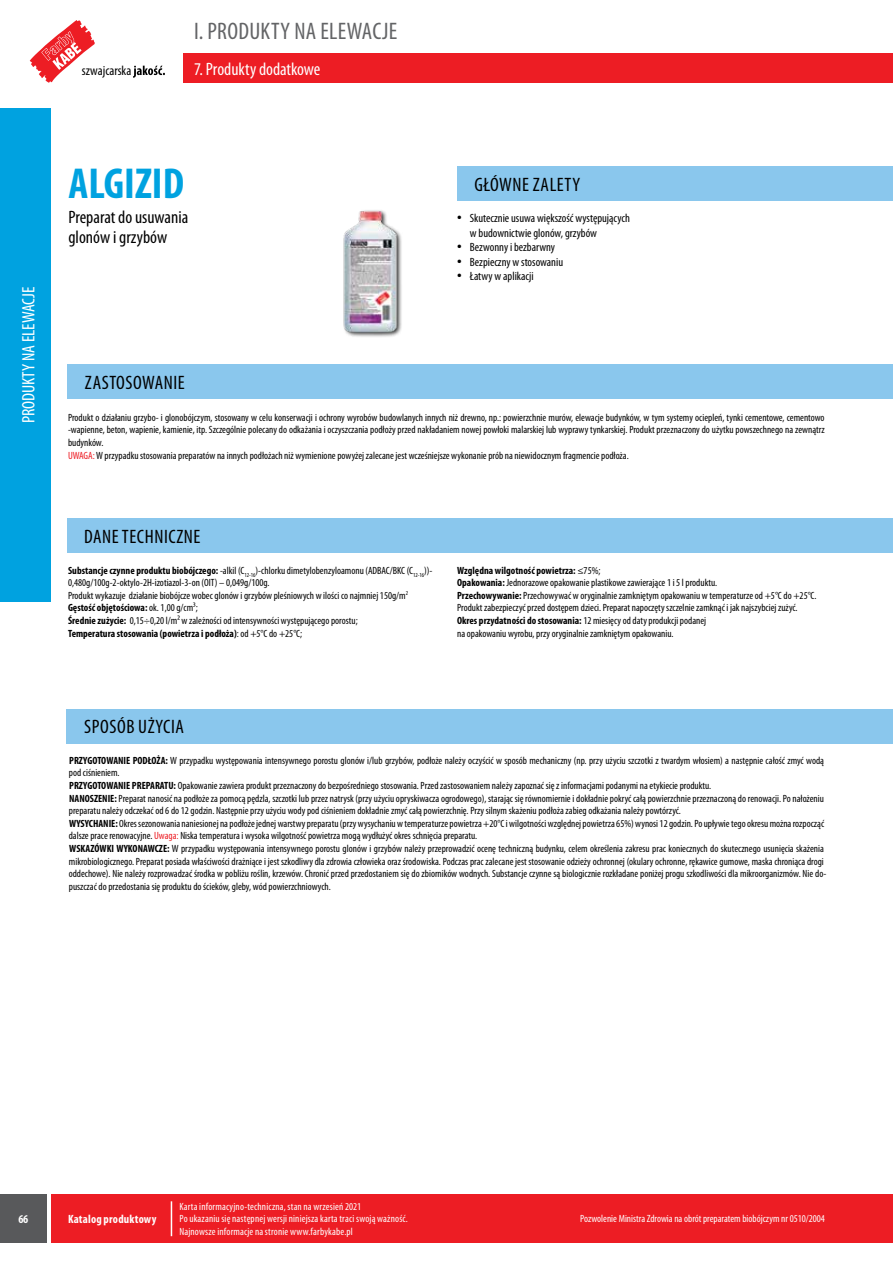
<style>
.page{position:relative;width:893px;height:1263px;background:#fff}
.page>*{position:absolute;margin:0;border:0;box-sizing:border-box;transform-origin:0 0}
.t1{font:700 condensed 43.5px "Myriad Pro";color:#00a2e0}
.t2{font:condensed 24px "Myriad Pro";letter-spacing:.01em;color:#636466}
.t3{font:condensed 19.5px "Myriad Pro";letter-spacing:.03em;color:#000}
.t4{font:condensed 18px "Myriad Pro";letter-spacing:-.005em;color:#fff}
.t5{font:condensed 18px/19.5px "Myriad Pro";color:#000}
.t6{font:condensed 13.5px "Myriad Pro";color:#000}
.t7{font:condensed 12px/14.4px "Myriad Pro";color:#000}
.t8{font:700 condensed 12px "Myriad Pro";letter-spacing:.015em;color:#fff}
.t9{font:condensed 10.5px/12.6px "Myriad Pro";color:#000}
.t10{font:condensed 10.5px/12.6px "Myriad Pro";letter-spacing:.015em;color:#fff}
.s1{font-size:18px}
.s2{color:#ed1d24}
.s3{font-weight:700}
</style>
<div class="page">
<div style="left:52px;top:1194px;width:841px;height:49px;background:#ed1d24"></div>
<div style="left:0;top:1194px;width:47px;height:49px;background:#58595b"></div>
<svg style="left:30px;top:20px;width:65px;height:63px"></svg>
<svg style="left:133px;top:66px;width:32px;height:12px"></svg>
<div style="left:184px;top:54px;width:709px;height:29px;background:#ed1d24"></div>
<div style="left:0;top:108px;width:51px;height:494px;background:#00a2e0"></div>
<hr style="left:171px;top:1201px;width:1px;height:35px;background:#fff">
<img style="left:343px;top:210px;width:59px;height:127px">
<div style="left:457px;top:167px;width:436px;height:34px;background:#8ac7ed"></div>
<div style="left:68px;top:365px;width:825px;height:34px;background:#8ac7ed"></div>
<div style="left:67px;top:519px;width:826px;height:34px;background:#8ac7ed"></div>
<div style="left:67px;top:709px;width:826px;height:34px;background:#8ac7ed"></div>
<p class="t6" style="left:82px;top:62px;width:51px">szwajcarska</p>
<h2 class="t2" style="left:194px;top:17px;width:205px">I. PRODUKTY NA ELEWACJE</h2>
<h3 class="t4" style="left:194px;top:58px;width:128px">7. Produkty dodatkowe</h3>
<h3 class="t4" style="left:18px;top:423px;width:138px;rotate:-90deg">PRODUKTY NA ELEWACJE</h3>
<h1 class="t1" style="left:68px;top:157px;width:117px">ALGIZID</h1>
<h3 class="t5" style="left:68px;top:207px;width:121px">Preparat do usuwania glonów i grzybów</h3>
<p class="t7" style="left:470px;top:211px;width:162px;text-indent:-13px"><span class="s1">•</span> Skutecznie usuwa większość występujących w budownictwie glonów, grzybów</p>
<p class="t7" style="left:457px;top:240px;width:99px"><span class="s1">•</span> Bezwonny i bezbarwny</p>
<p class="t7" style="left:457px;top:254px;width:107px"><span class="s1">•</span> Bezpieczny w stosowaniu</p>
<p class="t7" style="left:457px;top:269px;width:78px"><span class="s1">•</span> Łatwy w aplikacji</p>
<h3 class="t3" style="left:474px;top:173px;width:107px">GŁÓWNE ZALETY</h3>
<h3 class="t3" style="left:85px;top:371px;width:101px">ZASTOSOWANIE</h3>
<p class="t9" style="left:68px;top:411px;width:758px">Produkt o działaniu grzybo- i glonobójczym, stosowany w celu konserwacji i ochrony wyrobów budowlanych innych niż drewno, np.: powierzchnie murów, elewacje budynków, w tym systemy ociepleń, tynki cementowe, cementowo -wapienne, beton, wapienie, kamienie, itp. Szczególnie polecany do odkażania i oczyszczania podłoży przed nakładaniem nowej powłoki malarskiej lub wyprawy tynkarskiej. Produkt przeznaczony do użytku powszechnego na zewnątrz budynków.<br><span class="s2">UWAGA:</span> W przypadku stosowania preparatów na innych podłożach niż wymienione powyżej zalecane jest wcześniejsze wykonanie prób na niewidocznym fragmencie podłoża.</p>
<h3 class="t3" style="left:84px;top:525px;width:118px">DANE TECHNICZNE</h3>
<p class="t9" style="left:68px;top:564px;width:366px"><span class="s3">Substancje czynne produktu biobójczego:</span> -alkil (C<sub>12-16</sub>)-chlorku dimetylobenzyloamonu (ADBAC/BKC (C<sub>12-16</sub>))- 0,480g/100g-2-oktylo-2H-izotiazol-3-on (OIT) – 0,049g/100g.<br>Produkt wykazuje działanie biobójcze wobec glonów i grzybów pleśniowych w ilości co najmniej 150g/m<sup>2<br></sup><span class="s3">Gęstość objętościowa:</span> ok. 1,00 g/cm³;<br><span class="s3">Średnie zużycie:</span> 0,15÷0,20 l/m² w zależności od intensywności występującego porostu;<br><span class="s3">Temperatura stosowania (powietrza i podłoża)</span>: od +5°C do +25°C;</p>
<p class="t9" style="left:457px;top:564px;width:361px"><span class="s3">Względna wilgotność powietrza:</span> ≤75%;<br><span class="s3">Opakowania:</span> Jednorazowe opakowanie plastikowe zawierające 1 i 5 l produktu.<br><span class="s3">Przechowywanie:</span> Przechowywać w oryginalnie zamkniętym opakowaniu w temperaturze od +5°C do +25°C.<br>Produkt zabezpieczyć przed dostępem dzieci. Preparat napoczęty szczelnie zamknąć i jak najszybciej zużyć.<br><span class="s3">Okres przydatności do stosowania:</span> 12 miesięcy od daty produkcji podanej<br>na opakowaniu wyrobu, przy oryginalnie zamkniętym opakowaniu.</p>
<h3 class="t3" style="left:84px;top:715px;width:101px">SPOSÓB UŻYCIA</h3>
<p class="t9" style="left:69px;top:754px;width:759px"><span class="s3">PRZYGOTOWANIE PODŁOŻA:</span> W przypadku występowania intensywnego porostu glonów i/lub grzybów, podłoże należy oczyścić w sposób mechaniczny (np. przy użyciu szczotki z twardym włosiem) a następnie całość zmyć wodą pod ciśnieniem.<br><span class="s3">PRZYGOTOWANIE PREPARATU:</span> Opakowanie zawiera produkt przeznaczony do bezpośredniego stosowania. Przed zastosowaniem należy zapoznać się z informacjami podanymi na etykiecie produktu.<br><span class="s3">NANOSZENIE:</span> Preparat nanosić na podłoże za pomocą pędzla, szczotki lub przez natrysk (przy użyciu opryskiwacza ogrodowego), starając się równomiernie i dokładnie pokryć całą powierzchnie przeznaczoną do renowacji. Po nałożeniu preparatu należy odczekać od 6 do 12 godzin. Następnie przy użyciu wody pod ciśnieniem dokładnie zmyć całą powierzchnię. Przy silnym skażeniu podłoża zabieg odkażania należy powtórzyć.<br><span class="s3">WYSYCHANIE:</span> Okres sezonowania naniesionej na podłoże jednej warstwy preparatu (przy wysychaniu w temperaturze powietrza +20°C i wilgotności względnej powietrza 65%) wynosi 12 godzin. Po upływie tego okresu można rozpocząć dalsze prace renowacyjne. <span class="s2">Uwaga:</span> Niska temperatura i wysoka wilgotność powietrza mogą wydłużyć okres schnięcia preparatu.<br><span class="s3">WSKAZÓWKI WYKONAWCZE:</span> W przypadku występowania intensywnego porostu glonów i grzybów należy przeprowadzić ocenę techniczną budynku, celem określenia zakresu prac koniecznych do skutecznego usunięcia skażenia mikrobiologicznego. Preparat posiada właściwości drażniące i jest szkodliwy dla zdrowia człowieka oraz środowiska. Podczas prac zalecane jest stosowanie odzieży ochronnej (okulary ochronne, rękawice gumowe, maska chroniąca drogi oddechowe). Nie należy rozprowadzać środka w pobliżu roślin, krzewów. Chronić przed przedostaniem się do zbiorników wodnych. Substancje czynne są biologicznie rozkładane poniżej progu szkodliwości dla mikroorganizmów. Nie do&shy;puszczać do przedostania się produktu do ścieków, gleby, wód powierzchniowych.</p>
<p class="t8" style="left:18px;top:1211px;width:12px">66</p>
<p class="t8" style="left:68px;top:1211px;width:90px">Katalog produktowy</p>
<p class="t10" style="left:179px;top:1200px;width:230px">Karta informacyjno-techniczna, stan na wrzesień 2021<br>Po ukazaniu się następnej wersji niniejsza karta traci swoją ważność.<br>Najnowsze informacje na stronie www.farbykabe.pl</p>
<p class="t10" style="left:580px;top:1212px;width:246px">Pozwolenie Ministra Zdrowia na obrót preparatem biobójczym nr 0510/2004</p>
</div>
